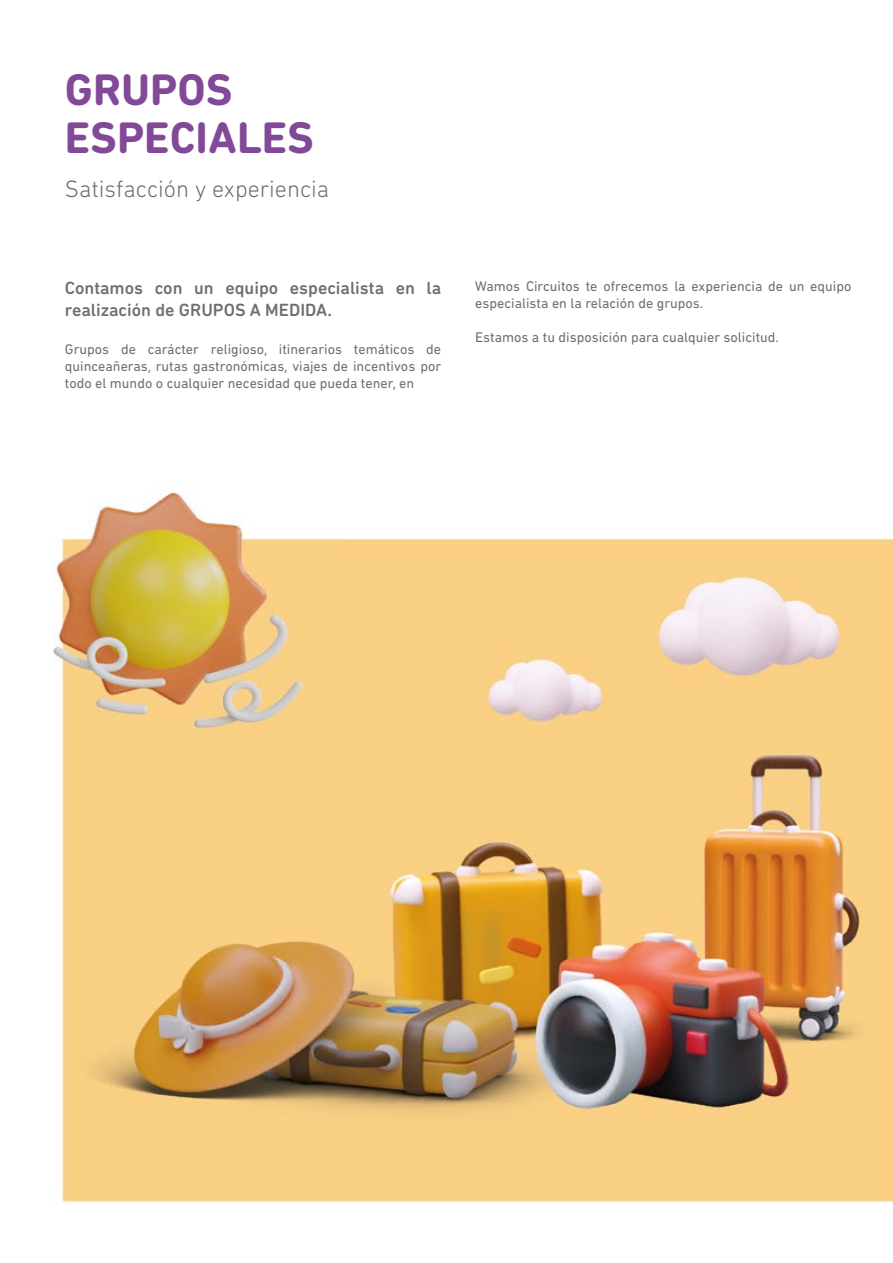
<style>
.page{position:relative;width:893px;height:1263px;background:#fff}
.page>*{position:absolute;margin:0;border:0;box-sizing:border-box;transform-origin:0 0}
.t1{font:700 45px/48px "DIN Next Rounded LT Pro";color:#814997}
.t2{font:300 24px "DIN Next Rounded LT Pro";color:#706f6f}
.t3{font:500 18px/21.6px "DIN Next Rounded LT Pro";color:#706f6f}
.t4{font:14.25px/17.1px "DIN Next Rounded LT Pro";color:#706f6f;text-align:justify}
</style>
<div class="page">
<img style="left:53px;top:492px;width:840px;height:711px">
<h1 class="t1" style="left:65px;top:66px;width:251px">GRUPOS<br>ESPECIALES</h1>
<h2 class="t2" style="left:65px;top:175px;width:266px">Satisfacción y experiencia</h2>
<p class="t3" style="left:65px;top:277px;width:378px">Contamos con un equipo especialista en la realización de GRUPOS A MEDIDA.</p>
<p class="t4" style="left:65px;top:341px;width:378px">Grupos de carácter religioso, itinerarios temáticos de quinceañeras, rutas gastronómicas, viajes de incentivos por todo el mundo o cualquier necesidad que pueda tener, en</p>
<p class="t4" style="left:475px;top:278px;width:378px">Wamos Circuitos te ofrecemos la experiencia de un equipo especialista en la relación de grupos.</p>
<p class="t4" style="left:475px;top:329px;width:305px">Estamos a tu disposición para cualquier solicitud.</p>
</div>
